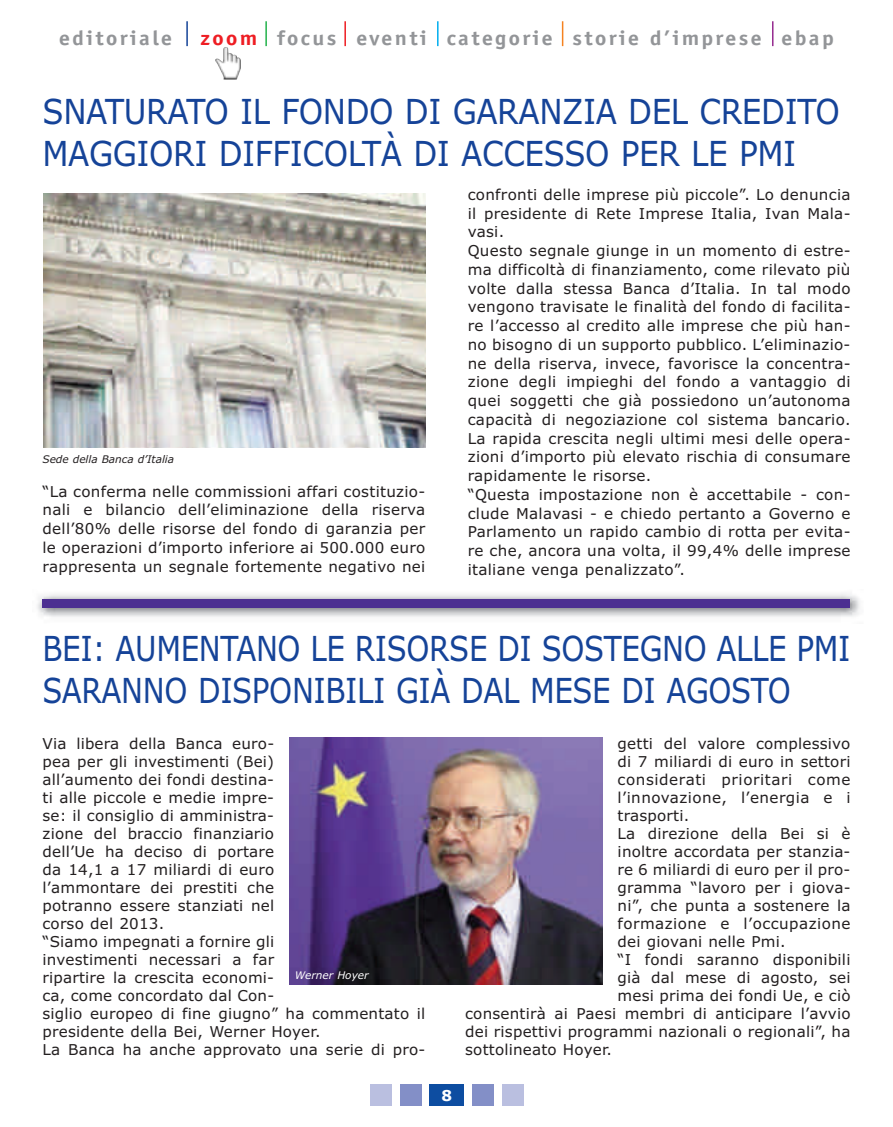
<style>
.page{position:relative;width:893px;height:1127px;background:#fff}
.page>*{position:absolute;margin:0;border:0;box-sizing:border-box;transform-origin:0 0}
.t1{font:34.5px/41.4px "Verdana";letter-spacing:-.015em;color:#154398;scale:.85 1}
.t2{font:34.5px/42px "Verdana";letter-spacing:-.015em;color:#154398;scale:.9 1}
.t3{font:700 21px "Officina Sans";letter-spacing:.105em;color:#939598;scale:1.1 1}
.t4{font:15px/18.8px "Verdana";letter-spacing:.015em;color:#231f20}
.t5{font:15px "Verdana";letter-spacing:.04em;color:#231f20}
.t6{font:700 15px "Verdana";color:#fff}
.t7{font:italic 10.5px "Verdana";color:#231f20}
.t8{font:italic 10.5px "Verdana";color:#fff}
.s1{color:#ee1d23}
</style>
<div class="page">
<div style="left:430px;top:1084px;width:34px;height:22px;background:#0d4da1"></div>
<div style="left:400px;top:1084px;width:21px;height:22px;background:#838fc7"></div>
<div style="left:370px;top:1084px;width:22px;height:22px;background:#babfe0"></div>
<div style="left:472px;top:1084px;width:22px;height:22px;background:#838fc7"></div>
<div style="left:502px;top:1084px;width:21px;height:22px;background:#babfe0"></div>
<img style="left:215px;top:47px;width:26px;height:26px">
<hr style="left:186px;top:21px;width:2px;height:25px;background:#154398">
<hr style="left:265px;top:21px;width:2px;height:25px;background:#23b24b">
<hr style="left:344px;top:21px;width:2px;height:25px;background:#ee1d23">
<hr style="left:437px;top:21px;width:2px;height:25px;background:#00aeef">
<svg style="left:562px;top:21px;width:1px;height:25px"></svg>
<svg style="left:772px;top:21px;width:1px;height:25px"></svg>
<img style="left:44px;top:193px;width:381px;height:255px">
<img style="left:37px;top:593px;width:823px;height:24px">
<div style="left:43px;top:599px;width:807px;height:8px;background:#4c2f91"></div>
<img style="left:289px;top:738px;width:314px;height:247px">
<h2 class="t3" style="left:59px;top:30px;width:104px">editoriale</h2>
<h2 class="t3" style="left:201px;top:30px;width:577px"><span class="s1">zoom</span> focus eventi categorie storie d’imprese ebap</h2>
<h1 class="t2" style="left:43px;top:94px;width:887px">SNATURATO IL FONDO DI GARANZIA DEL CREDITO<br>MAGGIORI DIFFICOLTÀ DI ACCESSO PER LE PMI</h1>
<p class="t7" style="left:43px;top:455px;width:133px">Sede della Banca d’Italia</p>
<p class="t4" style="left:43px;top:483px;width:384px;text-align:justify">“La conferma nelle commissioni affari costituzio&shy;nali e bilancio dell’eliminazione della riserva dell’80% delle risorse del fondo di garanzia per le operazioni d’importo inferiore ai 500.000 euro rappresenta un segnale fortemente negativo nei</p>
<p class="t4" style="left:468px;top:186px;width:384px">confronti delle imprese più piccole”. Lo denuncia il presidente di Rete Imprese Italia, Ivan Mala&shy;vasi.<br>Questo segnale giunge in un momento di estre&shy;ma difficoltà di finanziamento, come rilevato più volte dalla stessa Banca d’Italia. In tal modo vengono travisate le finalità del fondo di facilita&shy;re l’accesso al credito alle imprese che più han&shy;no bisogno di un supporto pubblico. L’eliminazio&shy;ne della riserva, invece, favorisce la concentra&shy;zione degli impieghi del fondo a vantaggio di quei soggetti che già possiedono un’autonoma capacità di negoziazione col sistema bancario.<br>La rapida crescita negli ultimi mesi delle opera&shy;zioni d’importo più elevato rischia di consumare rapidamente le risorse.<br>“Questa impostazione non è accettabile - con&shy;clude Malavasi - e chiedo pertanto a Governo e Parlamento un rapido cambio di rotta per evita&shy;re che, ancora una volta, il 99,4% delle imprese italiane venga penalizzato”.</p>
<h1 class="t1" style="left:43px;top:631px;width:952px">BEI: AUMENTANO LE RISORSE DI SOSTEGNO ALLE PMI<br>SARANNO DISPONIBILI GIÀ DAL MESE DI AGOSTO</h1>
<p class="t4" style="left:43px;top:736px;width:384px;line-height:18px">Via libera della Banca euro-<br>pea per gli investimenti (Bei)<br>all’aumento dei fondi destina-<br>ti alle piccole e medie impre-<br>se: il consiglio di amministra-<br>zione del braccio finanziario<br>dell’Ue ha deciso di portare<br>da 14,1 a 17 miliardi di euro<br>l’ammontare dei prestiti che<br>potranno essere stanziati nel<br>corso del 2013.<br>“Siamo impegnati a fornire gli<br>investimenti necessari a far<br>ripartire la crescita economi-<br>ca, come concordato dal Con-<br>siglio europeo di fine giugno” ha commentato il presidente della Bei, Werner Hoyer.<br>La Banca ha anche approvato una serie di pro-</p>
<p class="t4" style="left:618px;top:736px;width:234px">getti del valore complessivo</p>
<p class="t4" style="left:618px;top:754px;width:234px">di 7 miliardi di euro in settori</p>
<p class="t5" style="left:618px;top:774px;width:234px">considerati prioritari come</p>
<p class="t4" style="left:618px;top:790px;width:234px">l’innovazione, l’energia e i</p>
<p class="t4" style="left:618px;top:808px;width:73px">trasporti.</p>
<p class="t4" style="left:618px;top:826px;width:234px">La direzione della Bei si è</p>
<p class="t4" style="left:618px;top:844px;width:234px">inoltre accordata per stanzia-</p>
<p class="t4" style="left:618px;top:862px;width:234px">re 6 miliardi di euro per il pro-</p>
<p class="t4" style="left:618px;top:880px;width:234px">gramma “lavoro per i giova-</p>
<p class="t4" style="left:618px;top:898px;width:234px">ni”, che punta a sostenere la</p>
<p class="t4" style="left:618px;top:916px;width:234px">formazione e l’occupazione</p>
<p class="t4" style="left:618px;top:934px;width:169px">dei giovani nelle Pmi.</p>
<p class="t4" style="left:618px;top:952px;width:234px">“I fondi saranno disponibili</p>
<p class="t4" style="left:618px;top:970px;width:234px">già dal mese di agosto, sei</p>
<p class="t4" style="left:618px;top:988px;width:234px">mesi prima dei fondi Ue, e ciò</p>
<p class="t4" style="left:465px;top:1006px;width:387px">consentirà ai Paesi membri di anticipare l’avvio</p>
<p class="t4" style="left:465px;top:1024px;width:387px">dei rispettivi programmi nazionali o regionali”, ha</p>
<p class="t4" style="left:465px;top:1042px;width:148px">sottolineato Hoyer.</p>
<p class="t8" style="left:295px;top:971px;width:75px">Werner Hoyer</p>
<p class="t6" style="left:441px;top:1089px;width:12px">8</p>
</div>
